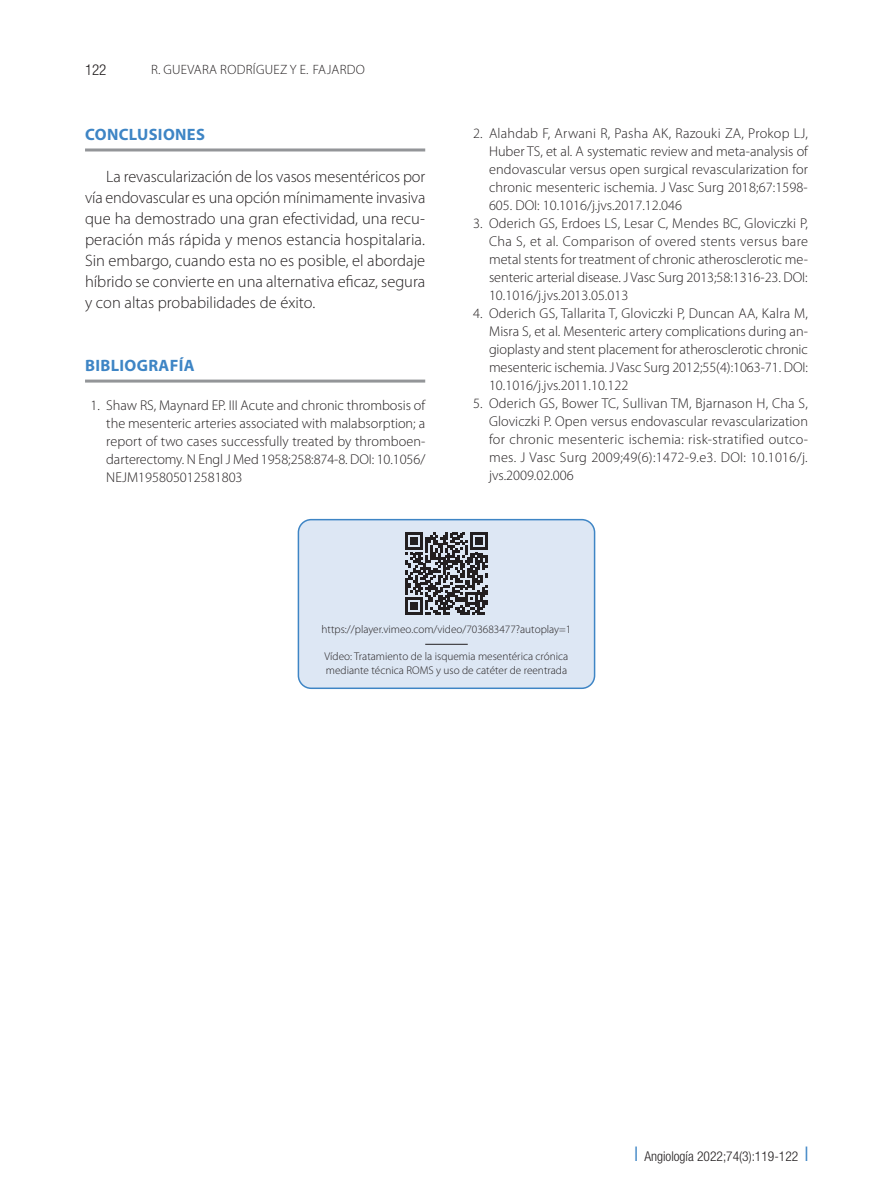
<style>
.page{position:relative;width:893px;height:1191px;background:#fff}
.page>*{position:absolute;margin:0;border:0;box-sizing:border-box;transform-origin:0 0}
.t1{font:300 16.5px/21px "Myriad Pro";color:#231f20;text-align:justify}
.t2{font:700 16.5px "Myriad Pro";letter-spacing:.02em;color:#3e85c5}
.t3{font:300 condensed 15px "Helvetica Neue LT Std";color:#231f20}
.t4{font:300 14.25px/18px "Myriad Pro";color:#231f20;text-align:justify}
.t5{font:300 condensed 13.5px "Helvetica Neue LT Std";color:#231f20}
.t6{font:300 13.5px "Myriad Pro";letter-spacing:.02em;color:#231f20}
.t7{font:300 11.25px/13.5px "Myriad Pro";color:#231f20}
.s1{color:#3e85c5}
</style>
<div class="page">
<hr style="left:85px;top:148px;width:340px;height:3px;background:#939598">
<hr style="left:85px;top:379px;width:340px;height:3px;background:#939598">
<div style="left:298px;top:519px;width:297px;height:169px;background:#dde7f4;border-radius:13px"></div>
<div style="left:298px;top:519px;width:297px;height:170px;border:2px solid #3e85c5;border-radius:13px"></div>
<svg style="left:405px;top:533px;width:83px;height:82px"></svg>
<hr style="left:425px;top:644px;width:43px;height:1px;background:#231f20">
<p class="t3" style="left:85px;top:61px;width:23px">122</p>
<p class="t6" style="left:151px;top:62px;width:215px">R. GUEVARA RODRÍGUEZ Y E. Fajardo</p>
<p class="t2" style="left:85px;top:125px;width:121px">CONCLUSIONES</p>
<p class="t1" style="left:85px;top:166px;width:342px;text-indent:21px">La revascularización de los vasos mesentéricos por vía endovascular es una opción mínimamente invasiva que ha demostrado una gran efectividad, una recu&shy;peración más rápida y menos estancia hospitalaria.<br>Sin embargo, cuando esta no es posible, el abordaje híbrido se convierte en una alternativa eficaz, segura y con altas probabilidades de éxito.</p>
<p class="t2" style="left:85px;top:356px;width:111px">BIBLIOGRAFÍA</p>
<p class="t4" style="left:106px;top:396px;width:321px;text-indent:-16px">1. Shaw RS, Maynard EP. III Acute and chronic thrombosis of the mesenteric arteries associated with malabsorption; a report of two cases successfully treated by thromboen&shy;darterectomy. N Engl J Med1958;258:874-8. DOI: 10.1056/ NEJM195805012581803</p>
<p class="t4" style="left:489px;top:125px;width:320px;text-indent:-16px">2. Alahdab F, Arwani R, Pasha AK, Razouki ZA, Prokop LJ, Huber TS, et al. A systematic review and meta-analysis of endovascular versus open surgical revascularization for chronic mesenteric ischemia. J Vasc Surg 2018;67:1598- 605. DOI: 10.1016/j.jvs.2017.12.046</p>
<p class="t4" style="left:489px;top:215px;width:320px;text-indent:-16px">3. Oderich GS, Erdoes LS, Lesar C, Mendes BC, Gloviczki P, Cha S, et al. Comparison of overed stents versus bare metal stents for treatment of chronic atherosclerotic me&shy;senteric arterial disease. J Vasc Surg 2013;58:1316-23. DOI:<br>10.1016/j.jvs.2013.05.013</p>
<p class="t4" style="left:489px;top:305px;width:320px;text-indent:-16px">4. Oderich GS, Tallarita T, Gloviczki P, Duncan AA, Kalra M, Misra S, et al. Mesenteric artery complications during an&shy;gioplasty and stent placement for atherosclerotic chronic mesenteric ischemia. J Vasc Surg 2012;55(4):1063-71. DOI:<br>10.1016/j.jvs.2011.10.122</p>
<p class="t4" style="left:489px;top:395px;width:320px;text-indent:-16px">5. Oderich GS, Bower TC, Sullivan TM, Bjarnason H, Cha S, Gloviczki P. Open versus endovascular revascularization for chronic mesenteric ischemia: risk-stratified outco&shy;mes. J Vasc Surg 2009;49(6):1472-9.e3. DOI: 10.1016/j. jvs.2009.02.006</p>
<p class="t7" style="left:322px;top:623px;width:251px">https://player.vimeo.com/video/703683477?autoplay=1</p>
<p class="t7" style="left:325px;top:650px;width:245px">Vídeo: Tratamiento de la isquemia mesentérica crónica mediante técnica ROMS y uso de catéter de reentrada</p>
<p class="t5" style="left:635px;top:1148px;width:175px"><span class="s1">❘</span> Angiología 2022;74(3):119-122 <span class="s1">❘</span></p>
</div>
